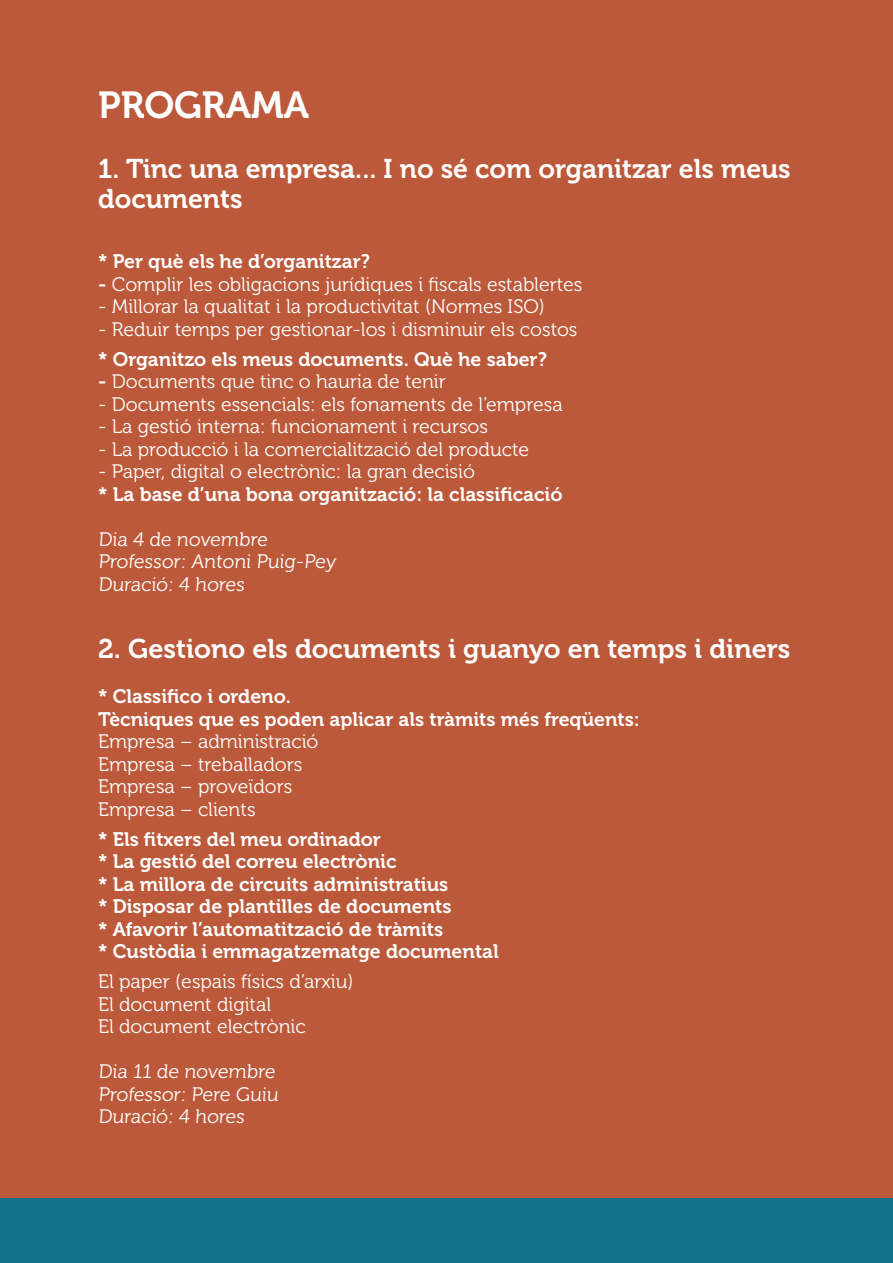
<style>
.page{position:relative;width:893px;height:1263px;background:#fff}
.page>*{position:absolute;margin:0;border:0;box-sizing:border-box;transform-origin:0 0}
.t1{font:37.5px "Museo 700";color:#fff}
.t2{font:27px/30px "Museo 700";color:#fff}
.t3{font:19.5px "Museo 300";color:#fff}
.t4{font:19.5px "Museo 700";color:#fff}
.s1{font-family:"Museo 700"}
</style>
<div class="page">
<div style="left:0;top:0;width:893px;height:1198px;background:#bc593a"></div>
<div style="left:0;top:1198px;width:893px;height:65px;background:#117189"></div>
<p class="t1" style="left:98px;top:84px;width:212px">PROGRAMA</p>
<p class="t2" style="left:98px;top:154px;width:694px">1. Tinc una empresa... I no sé com organitzar els meus documents</p>
<p class="t4" style="left:98px;top:251px;width:273px">* Per què els he d’organitzar?</p>
<p class="t3" style="left:98px;top:274px;width:486px"><span class="s1">-</span> Complir les obligacions jurídiques i fiscals establertes</p>
<p class="t3" style="left:98px;top:296px;width:448px">- Millorar la qualitat i la productivitat (Normes ISO)</p>
<p class="t3" style="left:98px;top:319px;width:481px">- Reduir temps per gestionar-los i disminuir els costos</p>
<p class="t4" style="left:98px;top:348px;width:450px">* Organitzo els meus documents. Què he saber?</p>
<p class="t3" style="left:98px;top:371px;width:349px"><span class="s1">-</span> Documents que tinc o hauria de tenir</p>
<p class="t3" style="left:98px;top:394px;width:466px">- Documents essencials: els fonaments de l’empresa</p>
<p class="t3" style="left:98px;top:416px;width:391px">- La gestió interna: funcionament i recursos</p>
<p class="t3" style="left:98px;top:439px;width:432px">- La producció i la comercialització del producte</p>
<p class="t3" style="left:98px;top:461px;width:378px">- Paper, digital o electrònic: la gran decisió</p>
<p class="t4" style="left:98px;top:483px;width:466px">* La base d’una bona organització: la classificació</p>
<p class="t3" style="left:98px;top:529px;width:173px">Dia 4 de novembre</p>
<p class="t3" style="left:98px;top:551px;width:241px">Professor: Antoni Puig-Pey</p>
<p class="t3" style="left:98px;top:574px;width:150px">Duració: 4 hores</p>
<p class="t2" style="left:98px;top:634px;width:694px">2. Gestiono els documents i guanyo en temps i diners</p>
<p class="t4" style="left:98px;top:686px;width:194px">* Classifico i ordeno.</p>
<p class="t4" style="left:98px;top:708px;width:543px">Tècniques que es poden aplicar als tràmits més freqüents:</p>
<p class="t3" style="left:98px;top:731px;width:222px">Empresa – administració</p>
<p class="t3" style="left:98px;top:754px;width:206px">Empresa – treballadors</p>
<p class="t3" style="left:98px;top:776px;width:196px">Empresa – proveïdors</p>
<p class="t3" style="left:98px;top:799px;width:159px">Empresa – clients</p>
<p class="t4" style="left:98px;top:828px;width:284px">* Els fitxers del meu ordinador</p>
<p class="t4" style="left:98px;top:851px;width:300px">* La gestió del correu electrònic</p>
<p class="t4" style="left:98px;top:873px;width:352px">* La millora de circuits administratius</p>
<p class="t4" style="left:98px;top:896px;width:355px">* Disposar de plantilles de documents</p>
<p class="t4" style="left:98px;top:918px;width:347px">* Afavorir l’automatització de tràmits</p>
<p class="t4" style="left:98px;top:941px;width:402px">* Custòdia i emmagatzematge documental</p>
<p class="t3" style="left:98px;top:971px;width:257px">El paper (espais físics d’arxiu)</p>
<p class="t3" style="left:98px;top:994px;width:174px">El document digital</p>
<p class="t3" style="left:98px;top:1016px;width:209px">El document electrònic</p>
<p class="t3" style="left:98px;top:1061px;width:180px">Dia 11 de novembre</p>
<p class="t3" style="left:98px;top:1084px;width:183px">Professor: Pere Guiu</p>
<p class="t3" style="left:98px;top:1106px;width:150px">Duració: 4 hores</p>
</div>
